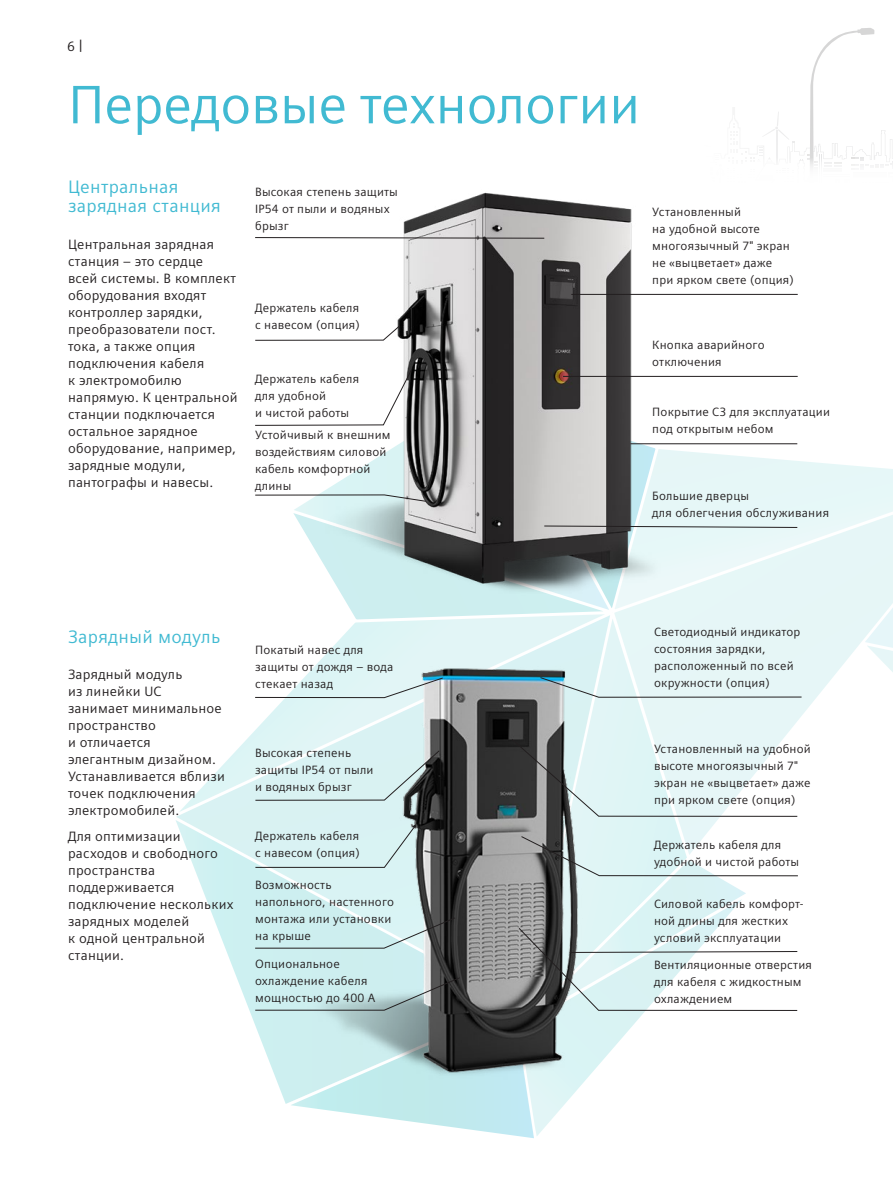
<style>
.page{position:relative;width:893px;height:1191px;background:#fff}
.page>*{position:absolute;margin:0;border:0;box-sizing:border-box;transform-origin:0 0}
._01__Headline_36pt_A{font:54px "Siemens Sans Global";letter-spacing:-.01em;color:#41bad2}
._04__Subhead_12p5_Bl{font:18px/19.5px "Siemens Sans Global";letter-spacing:.015em;color:#41bad2}
._05__Bodytext_9pt_ro{font:13.5px/17px "Siemens Sans Global";letter-spacing:.015em;color:#231f20}
._05__Bodytext_8pt_ro{font:12px/17px "Siemens Sans Global";letter-spacing:.015em;color:#231f20}
</style>
<div class="page">
<svg style="left:745px;top:28px;width:147px;height:129px"></svg>
<svg style="left:325px;top:624px;width:193px;height:31px;background:#e1f5f6"></svg>
<svg style="left:518px;top:624px;width:91px;height:31px;background:#e0f4f5"></svg>
<svg style="left:609px;top:615px;width:247px;height:123px"></svg>
<div style="left:798px;top:461px;width:95px;height:154px;background:#e6f7f7"></div>
<svg style="left:856px;top:472px;width:37px;height:200px;background:#e9f7f8"></svg>
<img style="left:397px;top:192px;width:383px;height:177px">
<hr style="left:571px;top:294px;width:227px;height:1px;background:#231f20">
<svg style="left:255px;top:325px;width:146px;height:16px"></svg>
<svg style="left:255px;top:369px;width:543px;height:255px"></svg>
<svg style="left:255px;top:237px;width:290px;height:2px"></svg>
<img style="left:176px;top:655px;width:586px;height:367px">
<svg style="left:511px;top:738px;width:287px;height:79px"></svg>
<svg style="left:254px;top:677px;width:190px;height:21px"></svg>
<svg style="left:539px;top:676px;width:263px;height:22px;background:#d3e5e6"></svg>
<svg style="left:255px;top:749px;width:185px;height:52px;background:#c3d7d8"></svg>
<svg style="left:254px;top:825px;width:544px;height:314px"></svg>
<p class="_05__Bodytext_9pt_ro" style="left:67px;top:37px;width:17px">6 |</p>
<p class="_01__Headline_36pt_A" style="left:68px;top:65px;width:574px">Передовые технологии</p>
<p class="_04__Subhead_12p5_Bl" style="left:68px;top:177px;width:154px">Центральная зарядная станция</p>
<p class="_05__Bodytext_9pt_ro" style="left:68px;top:236px;width:171px">Центральная зарядная станция – это сердце<br>всей системы. В комплект оборудования входят контроллер зарядки, преобразователи пост. тока, а также опция подключения кабеля<br>к электромобилю напрямую. К центральной станции подключается остальное зарядное оборудование, например, зарядные модули, пантографы и навесы.</p>
<p class="_05__Bodytext_8pt_ro" style="left:255px;top:184px;width:144px">Высокая степень защиты<br>IP54 от пыли и водяных брызг</p>
<p class="_05__Bodytext_8pt_ro" style="left:255px;top:299px;width:106px">Держатель кабеля с навесом (опция)</p>
<p class="_05__Bodytext_8pt_ro" style="left:255px;top:371px;width:106px">Держатель кабеля для удобной<br>и чистой работы</p>
<p class="_05__Bodytext_8pt_ro" style="left:255px;top:427px;width:137px">Устойчивый к внешним воздействиям силовой кабель комфортной длины</p>
<p class="_05__Bodytext_8pt_ro" style="left:652px;top:204px;width:143px">Установленный<br>на удобной высоте многоязычный 7" экран не «выцветает» даже при ярком свете (опция)</p>
<p class="_05__Bodytext_8pt_ro" style="left:652px;top:337px;width:114px">Кнопка аварийного отключения</p>
<p class="_05__Bodytext_8pt_ro" style="left:652px;top:404px;width:179px">Покрытие C3 для эксплуатации под открытым небом</p>
<p class="_05__Bodytext_8pt_ro" style="left:652px;top:488px;width:178px">Большие дверцы<br>для облегчения обслуживания</p>
<p class="_04__Subhead_12p5_Bl" style="left:68px;top:627px;width:154px">Зарядный модуль</p>
<p class="_05__Bodytext_9pt_ro" style="left:68px;top:666px;width:158px">Зарядный модуль<br>из линейки UC занимает минимальное пространство<br>и отличается элегантным дизайном.<br>Устанавливается вблизи точек подключения электромобилей.</p>
<p class="_05__Bodytext_9pt_ro" style="left:68px;top:828px;width:167px">Для оптимизации расходов и свободного пространства поддерживается подключение нескольких зарядных моделей<br>к одной центральной станции.</p>
<p class="_05__Bodytext_8pt_ro" style="left:255px;top:641px;width:140px">Покатый навес для защиты от дождя – вода стекает назад</p>
<p class="_05__Bodytext_8pt_ro" style="left:255px;top:744px;width:120px">Высокая степень защиты IP54 от пыли и водяных брызг</p>
<p class="_05__Bodytext_8pt_ro" style="left:255px;top:827px;width:106px">Держатель кабеля с навесом (опция)</p>
<p class="_05__Bodytext_8pt_ro" style="left:255px;top:877px;width:140px">Возможность напольного, настенного монтажа или установки на крыше</p>
<p class="_05__Bodytext_8pt_ro" style="left:255px;top:955px;width:122px">Опциональное охлаждение кабеля мощностью до 400 А</p>
<p class="_05__Bodytext_8pt_ro" style="left:654px;top:623px;width:148px">Светодиодный индикатор состояния зарядки, расположенный по всей окружности (опция)</p>
<p class="_05__Bodytext_8pt_ro" style="left:654px;top:740px;width:158px">Установленный на удобной высоте многоязычный 7" экран не «выцветает» даже при ярком свете (опция)</p>
<p class="_05__Bodytext_8pt_ro" style="left:654px;top:836px;width:147px">Держатель кабеля для удобной и чистой работы</p>
<p class="_05__Bodytext_8pt_ro" style="left:654px;top:895px;width:151px">Силовой кабель комфорт&shy;ной длины для жестких условий эксплуатации</p>
<p class="_05__Bodytext_8pt_ro" style="left:654px;top:957px;width:160px">Вентиляционные отверстия для кабеля с жидкостным охлаждением</p>
</div>
